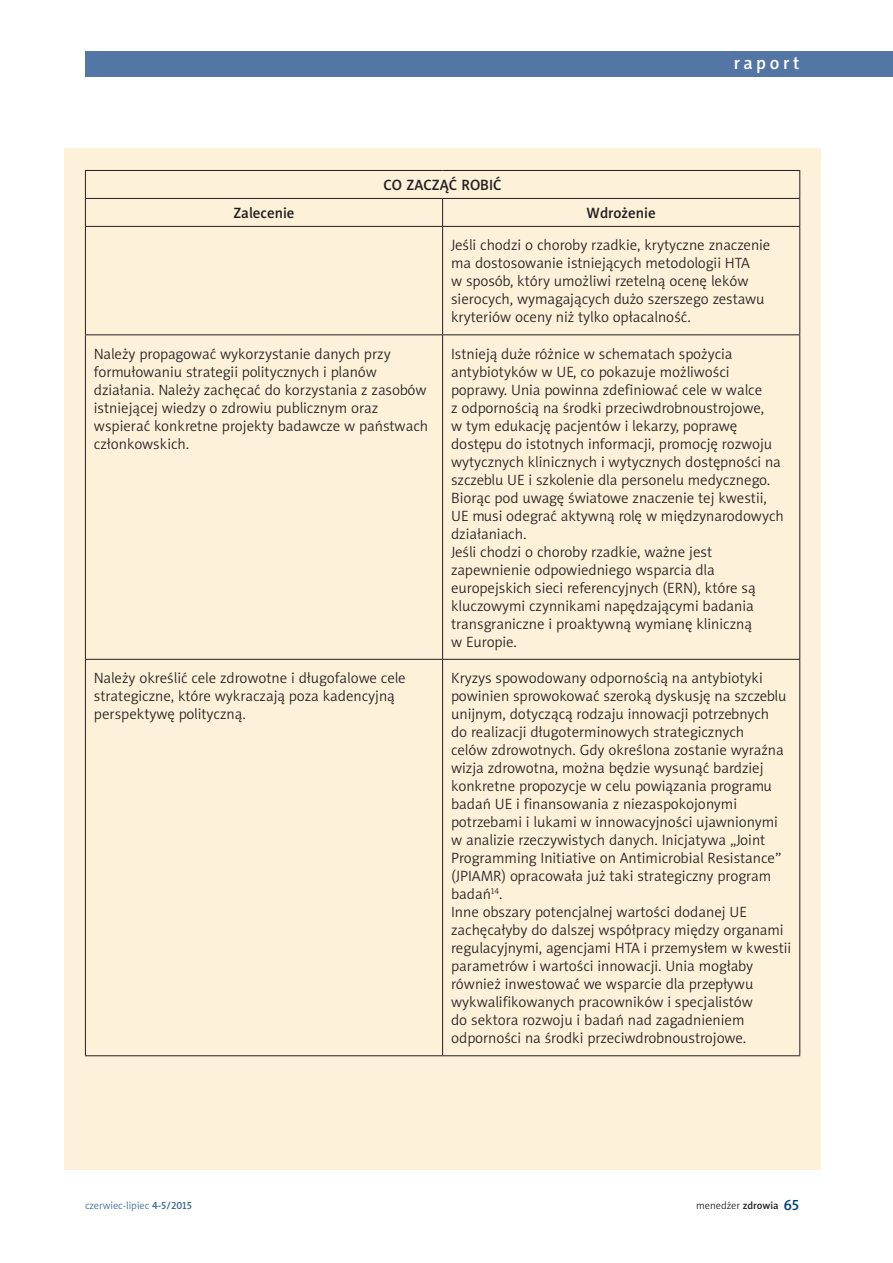
<style>
.page{position:relative;width:893px;height:1263px;background:#fff}
.page>*{position:absolute;margin:0;border:0;box-sizing:border-box;transform-origin:0 0}
.t1{font:18px "Naomi Sans EFN Medium";letter-spacing:.2em;color:#fff}
.t2{font:15px/18px "Naomi Sans EFN Light";color:#231f20}
.t3{font:15px "Naomi Sans EFN Medium";color:#231f20}
.t4{font:10.5px "Naomi Sans EFN Light";color:#3d6799}
.t5{font:10.5px "Naomi Sans EFN Light";color:#231f20}
.s1{font-family:"Naomi Sans EFN Medium"}
.s2{font-family:"Naomi Sans EFN Medium";font-size:15px;color:#004279}
</style>
<div class="page">
<div style="left:64px;top:149px;width:757px;height:1021px;background:#fef1d9"></div>
<hr style="left:85px;top:170px;width:358px;height:1px;background:#231f20">
<hr style="left:443px;top:170px;width:357px;height:1px;background:#231f20">
<hr style="left:85px;top:198px;width:358px;height:1px;background:#231f20">
<svg style="left:85px;top:171px;width:1px;height:55px"></svg>
<hr style="left:443px;top:198px;width:357px;height:1px;background:#231f20">
<svg style="left:442px;top:199px;width:1px;height:27px"></svg>
<svg style="left:799px;top:171px;width:1px;height:55px"></svg>
<hr style="left:85px;top:226px;width:358px;height:1px;background:#231f20">
<hr style="left:85px;top:227px;width:1px;height:107px;background:#231f20">
<hr style="left:443px;top:226px;width:357px;height:1px;background:#231f20">
<hr style="left:442px;top:227px;width:1px;height:107px;background:#231f20">
<hr style="left:799px;top:227px;width:1px;height:107px;background:#231f20">
<hr style="left:85px;top:334px;width:358px;height:1px;background:#231f20">
<hr style="left:85px;top:335px;width:1px;height:324px;background:#231f20">
<hr style="left:443px;top:334px;width:357px;height:1px;background:#231f20">
<hr style="left:442px;top:335px;width:1px;height:324px;background:#231f20">
<hr style="left:799px;top:335px;width:1px;height:324px;background:#231f20">
<hr style="left:85px;top:659px;width:358px;height:1px;background:#231f20">
<hr style="left:85px;top:660px;width:1px;height:395px;background:#231f20">
<hr style="left:443px;top:659px;width:357px;height:1px;background:#231f20">
<hr style="left:442px;top:660px;width:1px;height:395px;background:#231f20">
<hr style="left:799px;top:660px;width:1px;height:395px;background:#231f20">
<hr style="left:85px;top:1055px;width:358px;height:1px;background:#231f20">
<hr style="left:443px;top:1055px;width:357px;height:1px;background:#231f20">
<div style="left:85px;top:51px;width:808px;height:26px;background:#5476a5"></div>
<p class="t3" style="left:384px;top:176px;width:120px">CO ZACZĄĆ ROBIĆ</p>
<p class="t1" style="left:734px;top:52px;width:67px">raport</p>
<p class="t3" style="left:233px;top:204px;width:63px">Zalecenie</p>
<p class="t3" style="left:587px;top:204px;width:71px">Wdrożenie</p>
<p class="t2" style="left:451px;top:236px;width:321px">Jeśli chodzi o choroby rzadkie, krytyczne znaczenie ma dostosowanie istniejących metodologii HTA<br>w sposób, który umożliwi rzetelną ocenę leków sierocych, wymagających dużo szerszego zestawu kryteriów oceny niż tylko opłacalność.</p>
<p class="t2" style="left:94px;top:344px;width:336px">Należy propagować wykorzystanie danych przy formułowaniu strategii politycznych i planów działania. Należy zachęcać do korzystania z zasobów istniejącej wiedzy o zdrowiu publicznym oraz wspierać konkretne projekty badawcze w państwach członkowskich.</p>
<p class="t2" style="left:451px;top:344px;width:334px">Istnieją duże różnice w schematach spożycia antybiotyków w UE, co pokazuje możliwości poprawy. Unia powinna zdefiniować cele w walce<br>z odpornością na środki przeciwdrobnoustrojowe,<br>w tym edukację pacjentów i lekarzy, poprawę dostępu do istotnych informacji, promocję rozwoju wytycznych klinicznych i wytycznych dostępności na szczeblu UE i szkolenie dla personelu medycznego.<br>Biorąc pod uwagę światowe znaczenie tej kwestii, UE musi odegrać aktywną rolę w międzynarodowych działaniach.<br>Jeśli chodzi o choroby rzadkie, ważne jest zapewnienie odpowiedniego wsparcia dla europejskich sieci referencyjnych (ERN), które są kluczowymi czynnikami napędzającymi badania transgraniczne i proaktywną wymianę kliniczną<br>w Europie.</p>
<p class="t2" style="left:94px;top:669px;width:313px">Należy określić cele zdrowotne i długofalowe cele strategiczne, które wykraczają poza kadencyjną perspektywę polityczną.</p>
<p class="t2" style="left:451px;top:669px;width:342px">Kryzys spowodowany odpornością na antybiotyki powinien sprowokować szeroką dyskusję na szczeblu unijnym, dotyczącą rodzaju innowacji potrzebnych<br>do realizacji długoterminowych strategicznych<br>celów zdrowotnych. Gdy określona zostanie wyraźna wizja zdrowotna, można będzie wysunąć bardziej konkretne propozycje w celu powiązania programu badań UE i finansowania z niezaspokojonymi potrzebami i lukami w innowacyjności ujawnionymi w analizie rzeczywistych danych. Inicjatywa „Joint Programming Initiative on Antimicrobial Resistance” (JPIAMR) opracowała już taki strategiczny program badań<sup>14</sup>.<br>Inne obszary potencjalnej wartości dodanej UE zachęcałyby do dalszej współpracy między organami regulacyjnymi, agencjami HTA i przemysłem w kwestii parametrów i wartości innowacji. Unia mogłaby również inwestować we wsparcie dla przepływu wykwalifikowanych pracowników i specjalistów<br>do sektora rozwoju i badań nad zagadnieniem odporności na środki przeciwdrobnoustrojowe.</p>
<p class="t4" style="left:85px;top:1199px;width:108px">czerwiec-lipiec <span class="s1">4-5/2015</span></p>
<p class="t5" style="left:696px;top:1199px;width:105px">menedżer <span class="s1">zdrowia</span> <span class="s2">65</span></p>
</div>
